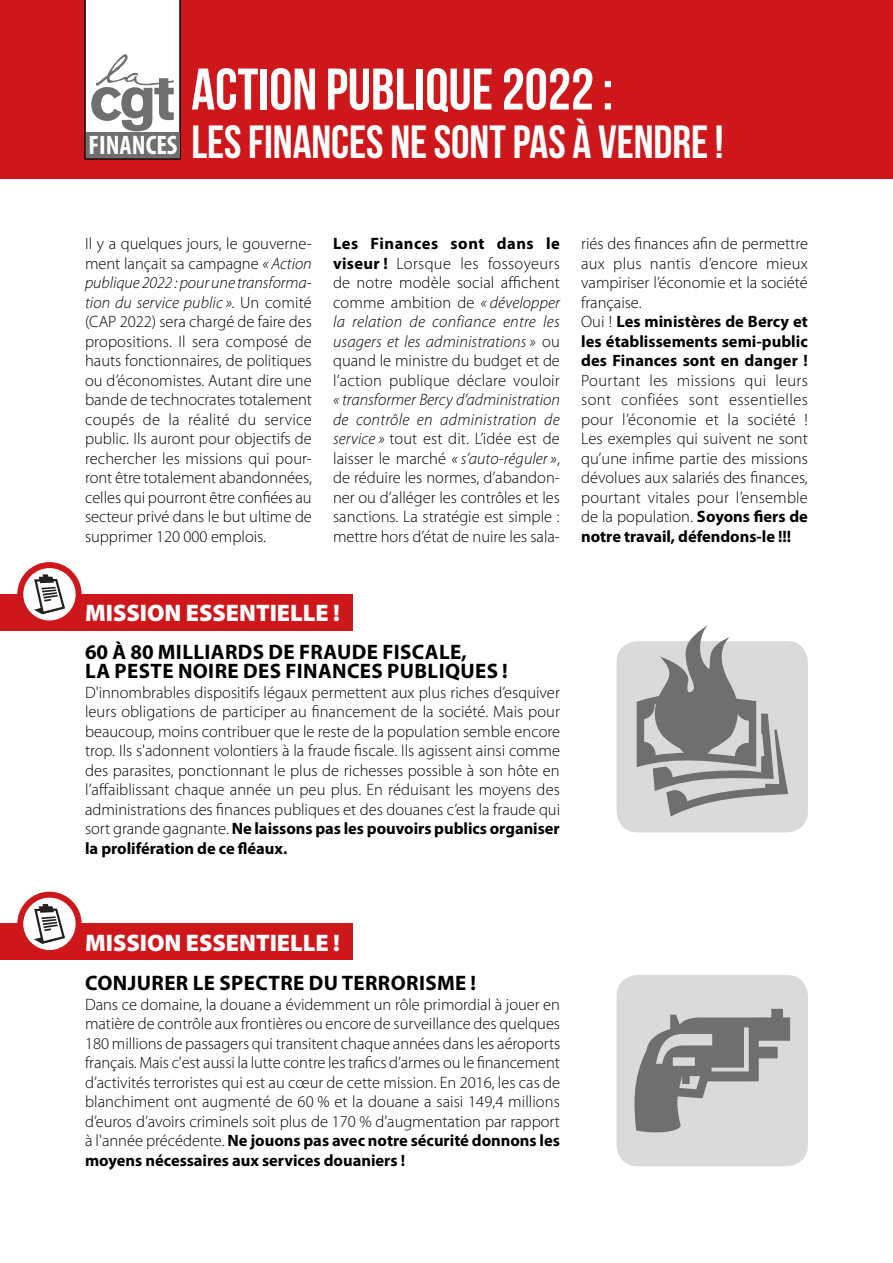
<style>
.page{position:relative;width:893px;height:1263px;background:#fff}
.page>*{position:absolute;margin:0;border:0;box-sizing:border-box;transform-origin:0 0}
.t1{font:58.5px "Bebas Neue";color:#fff}
.t2{font:46.5px "Bebas Neue";color:#fff}
.t3{font:700 condensed 26.85px "Myriad Pro";color:#fff}
.t4{font:900 24px "Myriad Pro";color:#fff}
.TITRE_ENCART{font:700 21px "Myriad Pro";letter-spacing:.02em;color:#000}
.TEXTE_ENCART{font:300 16.5px/19.5px "Myriad Pro";color:#000;text-align:justify}
.s1{font-style:italic}
.s2{font-weight:700}
</style>
<div class="page">
<div style="left:0;top:0;width:893px;height:179px;background:#cd171a"></div>
<div style="left:0;top:594px;width:353px;height:36px;background:#cd171a"></div>
<div style="left:0;top:924px;width:353px;height:36px;background:#cd171a"></div>
<svg style="left:84px;top:0;width:97px;height:160px;background:#d9d8d8"></svg>
<div style="left:86px;top:132px;width:93px;height:26px;background:#706f6f"></div>
<div style="left:617px;top:641px;width:191px;height:191px;background:#dadada;border-radius:21px"></div>
<svg style="left:637px;top:625px;width:151px;height:191px"></svg>
<div style="left:617px;top:975px;width:191px;height:191px;background:#dadada;border-radius:21px"></div>
<svg style="left:634px;top:1009px;width:156px;height:124px"></svg>
<svg style="left:20px;top:565px;width:59px;height:58px"></svg>
<div style="left:17px;top:562px;width:65px;height:64px;border:6px solid #cd171a;border-radius:50%"></div>
<svg style="left:20px;top:895px;width:59px;height:58px"></svg>
<div style="left:17px;top:892px;width:65px;height:64px;border:6px solid #cd171a;border-radius:50%"></div>
<svg style="left:34px;top:574px;width:31px;height:40px"></svg>
<svg style="left:34px;top:904px;width:31px;height:40px"></svg>
<h3 class="t3" style="left:89px;top:129px;width:90px">FINANCES</h3>
<p class="t1" style="left:191px;top:57px;width:423px">ACTION PUBLIQUE 2022 :</p>
<p class="t2" style="left:191px;top:116px;width:534px">LES FINANCES NE SONT PAS À VENDRE !</p>
<p class="TEXTE_ENCART" style="left:85px;top:234px;width:228px">Il y a quelques jours, le gouverne&shy;ment lançait sa campagne <span class="s1">« Action publique 2022 : pour une transforma&shy;tion du service public ».</span> Un comité (CAP 2022) sera chargé de faire des propositions. Il sera composé de hauts fonctionnaires, de politiques ou d’économistes. Autant dire une bande de technocrates totalement coupés de la réalité du service public. Ils auront pour objectifs de rechercher les missions qui pour&shy;ront être totalement abandonnées, celles qui pourront être confiées au secteur privé dans le but ultime de supprimer 120 000 emplois.</p>
<p class="TEXTE_ENCART" style="left:333px;top:234px;width:228px"><span class="s2">Les Finances sont dans le viseur !</span> Lorsque les fossoyeurs de notre modèle social affichent comme ambition de <span class="s1">« développer la relation de confiance entre les usagers et les administrations »</span> ou quand le ministre du budget et de l’action publique déclare vouloir <span class="s1">« transformer Bercy d’administration de contrôle en administration de service »</span> tout est dit. L’idée est de laisser le marché <span class="s1">« s’auto-réguler »</span>, de réduire les normes, d’abandon&shy;ner ou d’alléger les contrôles et les sanctions. La stratégie est simple : mettre hors d’état de nuire les sala-</p>
<p class="TEXTE_ENCART" style="left:581px;top:234px;width:228px">riés des finances afin de permettre aux plus nantis d’encore mieux vampiriser l’économie et la société française.</p>
<p class="TEXTE_ENCART" style="left:581px;top:312px;width:228px">Oui ! <span class="s2">Les ministères de Bercy et les établissements semi-public des Finances sont en danger !<br></span>Pourtant les missions qui leurs sont confiées sont essentielles pour l’économie et la société !<br>Les exemples qui suivent ne sont qu’une infime partie des missions dévolues aux salariés des finances, pourtant vitales pour l’ensemble de la population. <span class="s2">Soyons fiers de notre travail, défendons-le !!!</span></p>
<p class="t4" style="left:85px;top:597px;width:256px">MISSION ESSENTIELLE !</p>
<p class="TITRE_ENCART" style="left:85px;top:638px;width:383px">60 À 80 MILLIARDS DE FRAUDE FISCALE,</p>
<p class="TITRE_ENCART" style="left:85px;top:657px;width:424px">LA PESTE NOIRE DES FINANCES PUBLIQUES !</p>
<p class="TEXTE_ENCART" style="left:85px;top:682px;width:477px">D'innombrables dispositifs légaux permettent aux plus riches d’esquiver leurs obligations de participer au financement de la société. Mais pour beaucoup, moins contribuer que le reste de la population semble encore trop. Ils s'adonnent volontiers à la fraude fiscale. Ils agissent ainsi comme des parasites, ponctionnant le plus de richesses possible à son hôte en l’affaiblissant chaque année un peu plus. En réduisant les moyens des administrations des finances publiques et des douanes c’est la fraude qui sort grande gagnante. <span class="s2">Ne laissons pas les pouvoirs publics organiser la prolifération de ce fléaux.</span></p>
<p class="t4" style="left:85px;top:927px;width:256px">MISSION ESSENTIELLE !</p>
<p class="TITRE_ENCART" style="left:85px;top:969px;width:392px">CONJURER LE SPECTRE DU TERRORISME !</p>
<p class="TEXTE_ENCART" style="left:85px;top:994px;width:477px">Dans ce domaine, la douane a évidemment un rôle primordial à jouer en matière de contrôle aux frontières ou encore de surveillance des quelques 180 millions de passagers qui transitent chaque années dans les aéroports français. Mais c'est aussi la lutte contre les trafics d’armes ou le financement d’activités terroristes qui est au cœur de cette mission. En 2016, les cas de blanchiment ont augmenté de 60 % et la douane a saisi 149,4 millions d’euros d’avoirs criminels soit plus de 170 % d'augmentation par rapport à l'année précédente. <span class="s2">Ne jouons pas avec notre sécurité donnons les moyens nécessaires aux services douaniers !</span></p>
</div>
